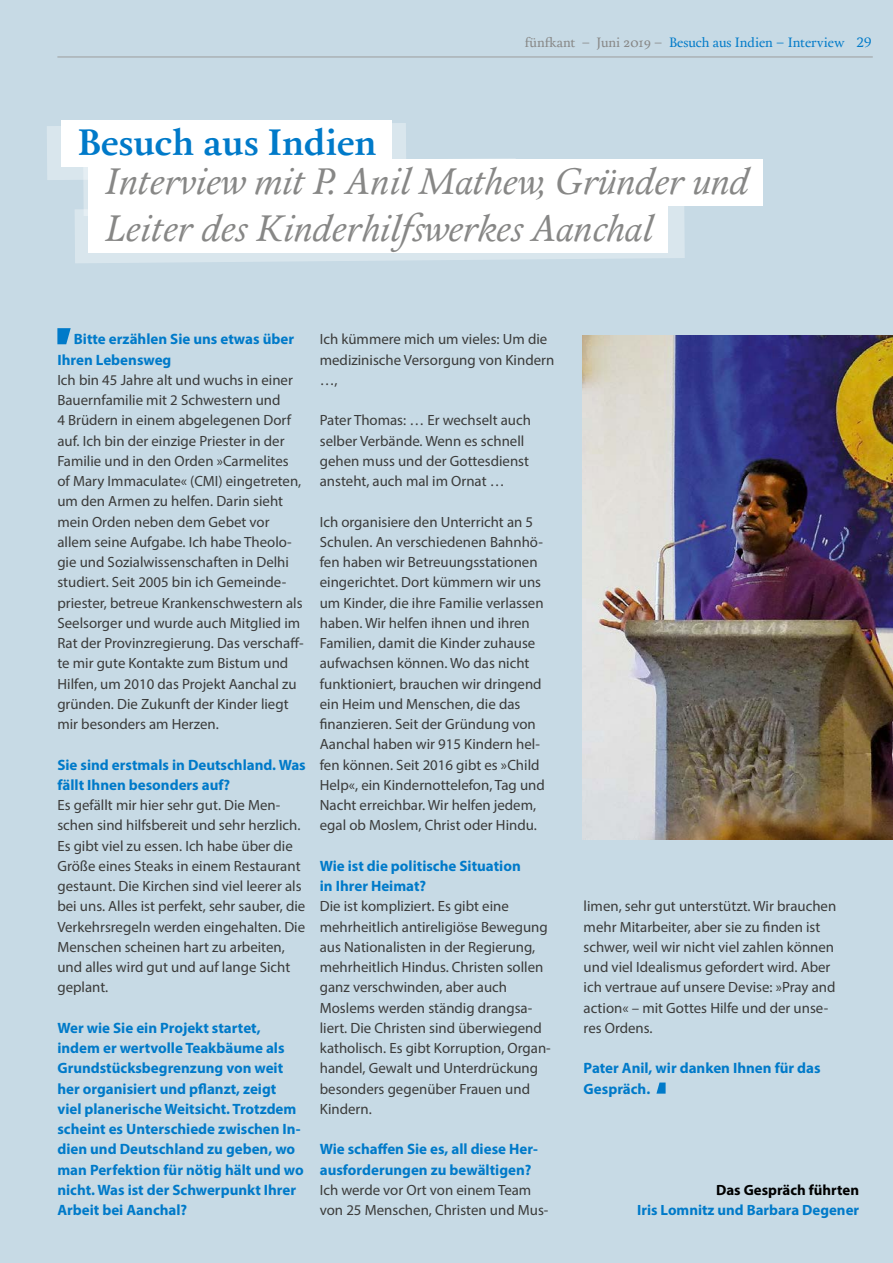
<style>
.page{position:relative;width:893px;height:1263px;background:#c7dae5}
.page>*{position:absolute;margin:0;border:0;box-sizing:border-box;transform-origin:0 0}
.t1{font:italic 36.6px/47.2px "Calendas Plus";color:#878786}
.t2{font:700 36.6px "Calendas Plus";color:#007ac9}
.t3{font:700 15px/20.2px "Myriad Pro";color:#007ac9}
.t4{font:14.85px/20.2px "Myriad Pro";color:#3b3b3a}
.t5{font:700 14.85px "Myriad Pro";color:#007ac9}
.t6{font:700 14.85px "Myriad Pro";color:#000}
.t7{font:13.5px "Calendas Plus";color:#007ac9}
.s1{color:#878786}
</style>
<div class="page">
<img style="left:583px;top:336px;width:310px;height:503px">
<div style="left:61px;top:120px;width:331px;height:46px;background:#fff"></div>
<svg style="left:57px;top:328px;width:14px;height:16px"></svg>
<svg style="left:656px;top:1082px;width:10px;height:12px"></svg>
<div style="left:88px;top:159px;width:675px;height:47px;background:#fff"></div>
<svg style="left:47px;top:123px;width:638px;height:140px"></svg>
<div style="left:88px;top:206px;width:580px;height:47px;background:#fff"></div>
<hr style="left:57px;top:57px;width:816px;height:1px;background:#9c9d9d">
<h1 class="t2" style="left:78px;top:115px;width:300px">Besuch aus Indien</h1>
<p class="t7" style="left:525px;top:33px;width:348px"><span class="s1">fünfkant – Juni 2019 –</span> Besuch aus Indien – Interview 29</p>
<h1 class="t1" style="left:105px;top:156px;width:645px">Interview mit P. Anil Mathew, Gründer und<br>Leiter des Kinderhilfswerkes Aanchal</h1>
<p class="t3" style="left:57px;top:329px;width:238px;text-indent:16px">Bitte erzählen Sie uns etwas über<br>Ihren Lebensweg</p>
<p class="t4" style="left:57px;top:369px;width:248px">Ich bin 45 Jahre alt und wuchs in einer Bauernfamilie mit 2 Schwestern und<br>4 Brüdern in einem abgelegenen Dorf auf. Ich bin der einzige Priester in der Familie und in den Orden »Carmelites of Mary Immaculate« (CMI) eingetreten, um den Armen zu helfen. Darin sieht mein Orden neben dem Gebet vor allem seine Aufgabe. Ich habe Theolo&shy;gie und Sozialwissenschaften in Delhi studiert. Seit 2005 bin ich Gemeinde&shy;priester, betreue Krankenschwestern als Seelsorger und wurde auch Mitglied im Rat der Provinzregierung. Das verschaff&shy;te mir gute Kontakte zum Bistum und Hilfen, um 2010 das Projekt Aanchal zu gründen. Die Zukunft der Kinder liegt mir besonders am Herzen.</p>
<p class="t3" style="left:57px;top:754px;width:250px">Sie sind erstmals in Deutschland. Was fällt Ihnen besonders auf?</p>
<p class="t4" style="left:57px;top:795px;width:249px">Es gefällt mir hier sehr gut. Die Men&shy;schen sind hilfsbereit und sehr herzlich.<br>Es gibt viel zu essen. Ich habe über die Größe eines Steaks in einem Restaurant gestaunt. Die Kirchen sind viel leerer als bei uns. Alles ist perfekt, sehr sauber, die Verkehrsregeln werden eingehalten. Die Menschen scheinen hart zu arbeiten, und alles wird gut und auf lange Sicht geplant.</p>
<p class="t3" style="left:57px;top:1017px;width:248px">Wer wie Sie ein Projekt startet, indem er wertvolle Teakbäume als Grundstücksbegrenzung von weit her organisiert und pflanzt, zeigt viel planerische Weitsicht. Trotzdem scheint es Unterschiede zwischen In&shy;dien und Deutschland zu geben, wo man Perfektion für nötig hält und wo nicht. Was ist der Schwerpunkt Ihrer Arbeit bei Aanchal?</p>
<p class="t4" style="left:320px;top:329px;width:236px">Ich kümmere mich um vieles: Um die medizinische Versorgung von Kindern …,</p>
<p class="t4" style="left:320px;top:410px;width:213px">Pater Thomas: … Er wechselt auch selber Verbände. Wenn es schnell gehen muss und der Gottesdienst ansteht, auch mal im Ornat …</p>
<p class="t4" style="left:320px;top:511px;width:226px">Ich organisiere den Unterricht an 5<br>Schulen. An verschiedenen Bahnhö&shy;fen haben wir Betreuungsstationen eingerichtet. Dort kümmern wir uns um Kinder, die ihre Familie verlassen haben. Wir helfen ihnen und ihren Familien, damit die Kinder zuhause aufwachsen können. Wo das nicht funktioniert, brauchen wir dringend ein Heim und Menschen, die das finanzieren. Seit der Gründung von Aanchal haben wir 915 Kindern hel&shy;fen können. Seit 2016 gibt es »Child Help«, ein Kindernottelefon, Tag und Nacht erreichbar. Wir helfen jedem, egal ob Moslem, Christ oder Hindu.</p>
<p class="t3" style="left:320px;top:855px;width:202px">Wie ist die politische Situation in Ihrer Heimat?</p>
<p class="t4" style="left:320px;top:896px;width:232px">Die ist kompliziert. Es gibt eine mehrheitlich antireligiöse Bewegung aus Nationalisten in der Regierung, mehrheitlich Hindus. Christen sollen ganz verschwinden, aber auch Moslems werden ständig drangsa&shy;liert. Die Christen sind überwiegend katholisch. Es gibt Korruption, Organ&shy;handel, Gewalt und Unterdrückung besonders gegenüber Frauen und Kindern.</p>
<p class="t3" style="left:320px;top:1139px;width:220px">Wie schaffen Sie es, all diese Her&shy;ausforderungen zu bewältigen?</p>
<p class="t4" style="left:320px;top:1179px;width:230px">Ich werde vor Ort von einem Team von 25 Menschen, Christen und Mus-</p>
<p class="t4" style="left:584px;top:896px;width:254px">limen, sehr gut unterstützt. Wir brauchen mehr Mitarbeiter, aber sie zu finden ist schwer, weil wir nicht viel zahlen können und viel Idealismus gefordert wird. Aber ich vertraue auf unsere Devise: »Pray and action« – mit Gottes Hilfe und der unse&shy;res Ordens.</p>
<p class="t3" style="left:584px;top:1058px;width:239px">Pater Anil, wir danken Ihnen für das<br>Gespräch.</p>
<p class="t6" style="left:716px;top:1180px;width:145px">Das Gespräch führten</p>
<p class="t5" style="left:637px;top:1200px;width:224px">Iris Lomnitz und Barbara Degener</p>
</div>
